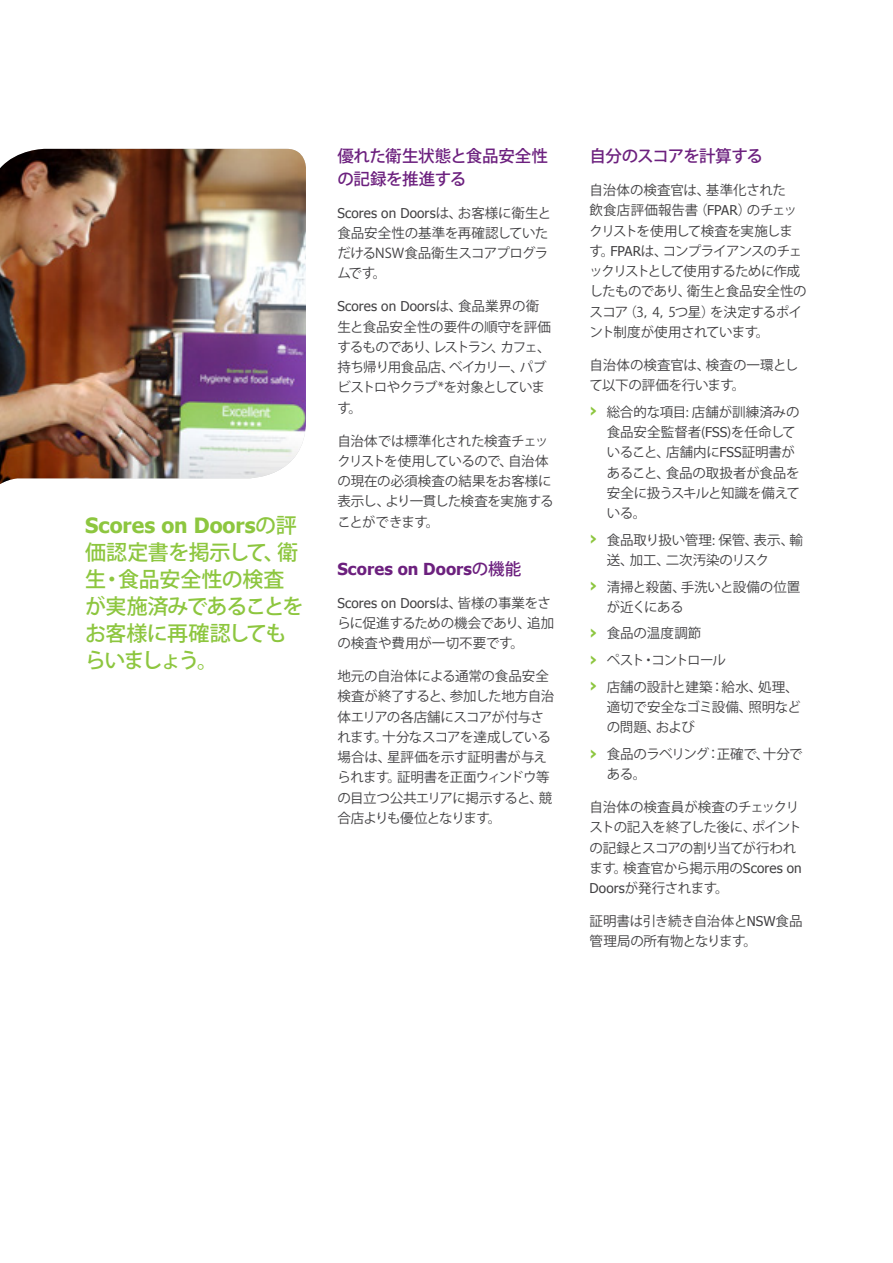
<style>
.page{position:relative;width:893px;height:1263px;background:#fff}
.page>*{position:absolute;margin:0;border:0;box-sizing:border-box;transform-origin:0 0}
.t1{font:500 21px/27px "Koz Go Pr 6 N";letter-spacing:-.025em;color:#8dc63f}
.t2{font:700 21px "Tahoma";letter-spacing:.005em;color:#8dc63f}
.t3{font:500 16.5px/22.5px "Koz Go Pr 6 N";letter-spacing:-.025em;color:#6c207e}
.t4{font:700 16.5px "Tahoma";letter-spacing:.005em;color:#6c207e}
.t5{font:500 16.5px "Koz Go Pr 6 N";letter-spacing:-.045em;color:#6c207e}
.t6{font:13.5px/20.2px "Koz Go Pr 6 N";letter-spacing:-.03em;color:#414042}
.t7{font:13.5px/20.2px "Koz Go Pr 6 N";letter-spacing:-.01em;color:#414042}
.t8{font:13.5px/20.2px "Koz Go Pr 6 N";letter-spacing:-.05em;color:#414042}
.t9{font:13.5px "Tahoma";letter-spacing:.01em;color:#414042}
.s1{font-family:"Koz Go Pr 6 N";font-weight:500}
.s2{font-family:"Koz Go Pr 6 N"}
.s3{font-family:"Tahoma"}
.s4{font-family:"Tahoma";font-weight:700;font-size:18px;color:#8dc63f}
</style>
<div class="page">
<img style="left:0;top:149px;width:306px;height:335px">
<h1 class="t2" style="left:85px;top:511px;width:213px">Scores on Doors<span class="s1">の評</span></h1>
<h1 class="t1" style="left:85px;top:540px;width:220px">価認定書を掲示して、衛生・食品安全性の検査が実施済みであることをお客様に再確認してもらいましょう。</h1>
<p class="t3" style="left:337px;top:145px;width:212px">優れた衛生状態と食品安全性の記録を推進する</p>
<p class="t9" style="left:337px;top:204px;width:216px">Scores on Doors<span class="s2">は、お客様に衛生と</span></p>
<p class="t6" style="left:337px;top:223px;width:213px;text-align:justify">食品安全性の基準を再確認していただけるNSW食品衛生スコアプログラムです。</p>
<p class="t9" style="left:337px;top:297px;width:203px">Scores on Doors<span class="s2">は、食品業界の衛</span></p>
<p class="t8" style="left:337px;top:317px;width:215px">生と食品安全性の要件の順守を評価するものであり、レストラン、カフェ、持ち帰り用食品店、ベイカリー、パブビストロやクラブ*を対象としています。</p>
<p class="t6" style="left:337px;top:431px;width:218px">自治体では標準化された検査チェックリストを使用しているので、自治体の現在の必須検査の結果をお客様に表示し、より一貫した検査を実施することができます。</p>
<p class="t4" style="left:337px;top:557px;width:185px">Scores on Doors<span class="s1">の機能</span></p>
<p class="t9" style="left:337px;top:594px;width:215px">Scores on Doors<span class="s2">は、皆様の事業をさ</span></p>
<p class="t7" style="left:337px;top:613px;width:219px">らに促進するための機会であり、追加の検査や費用が一切不要です。</p>
<p class="t6" style="left:337px;top:666px;width:218px">地元の自治体による通常の食品安全検査が終了すると、参加した地方自治体エリアの各店舗にスコアが付与されます。十分なスコアを達成している場合は、星評価を示す証明書が与えられます。証明書を正面ウィンドウ等の目立つ公共エリアに掲示すると、競合店よりも優位となります。</p>
<p class="t5" style="left:590px;top:147px;width:175px">自分のスコアを計算する</p>
<p class="t6" style="left:590px;top:180px;width:219px">自治体の検査官は、基準化された<br>飲食店評価報告書（<span class="s3">FPAR</span>）のチェックリストを使用して検査を実施します。<span class="s3">FPAR</span>は、コンプライアンスのチェックリストとして使用するために作成したものであり、衛生と食品安全性のスコア（3，4，5つ星）を決定するポイント制度が使用されています。</p>
<p class="t7" style="left:590px;top:355px;width:210px">自治体の検査官は、検査の一環として以下の評価を行います。</p>
<p class="t6" style="left:607px;top:402px;width:195px;text-indent:-17px"><span class="s4">›</span> 総合的な項目: 店舗が訓練済みの食品安全監督者(<span class="s3">FSS</span>)を任命していること、店舗内に<span class="s3">FSS</span>証明書があること、食品の取扱者が食品を安全に扱うスキルと知識を備えている。</p>
<p class="t7" style="left:607px;top:530px;width:198px;text-indent:-17px"><span class="s4">›</span> 食品取り扱い管理: 保管、表示、輸送、加工、二次汚染のリスク</p>
<p class="t6" style="left:607px;top:577px;width:195px;text-indent:-17px"><span class="s4">›</span> 清掃と殺菌、手洗いと設備の位置が近くにある</p>
<p class="t6" style="left:590px;top:620px;width:211px;line-height:26.7px"><span class="s4">›</span> 食品の温度調節<br><span class="s4">›</span> ペスト・コントロール<br><span class="s4">›</span> 店舗の設計と建築：給水、処理、</p>
<p class="t6" style="left:607px;top:697px;width:196px">適切で安全なゴミ設備、照明などの問題、および</p>
<p class="t6" style="left:607px;top:744px;width:198px;text-indent:-17px"><span class="s4">›</span> 食品のラベリング：正確で、十分である。</p>
<p class="t6" style="left:590px;top:797px;width:214px">自治体の検査員が検査のチェックリストの記入を終了した後に、ポイントの記録とスコアの割り当てが行われます。検査官から掲示用の<span class="s3">Scores on<br>Doors</span>が発行されます。</p>
<p class="t6" style="left:590px;top:911px;width:214px">証明書は引き続き自治体と<span class="s3">NSW</span>食品管理局の所有物となります。</p>
</div>
